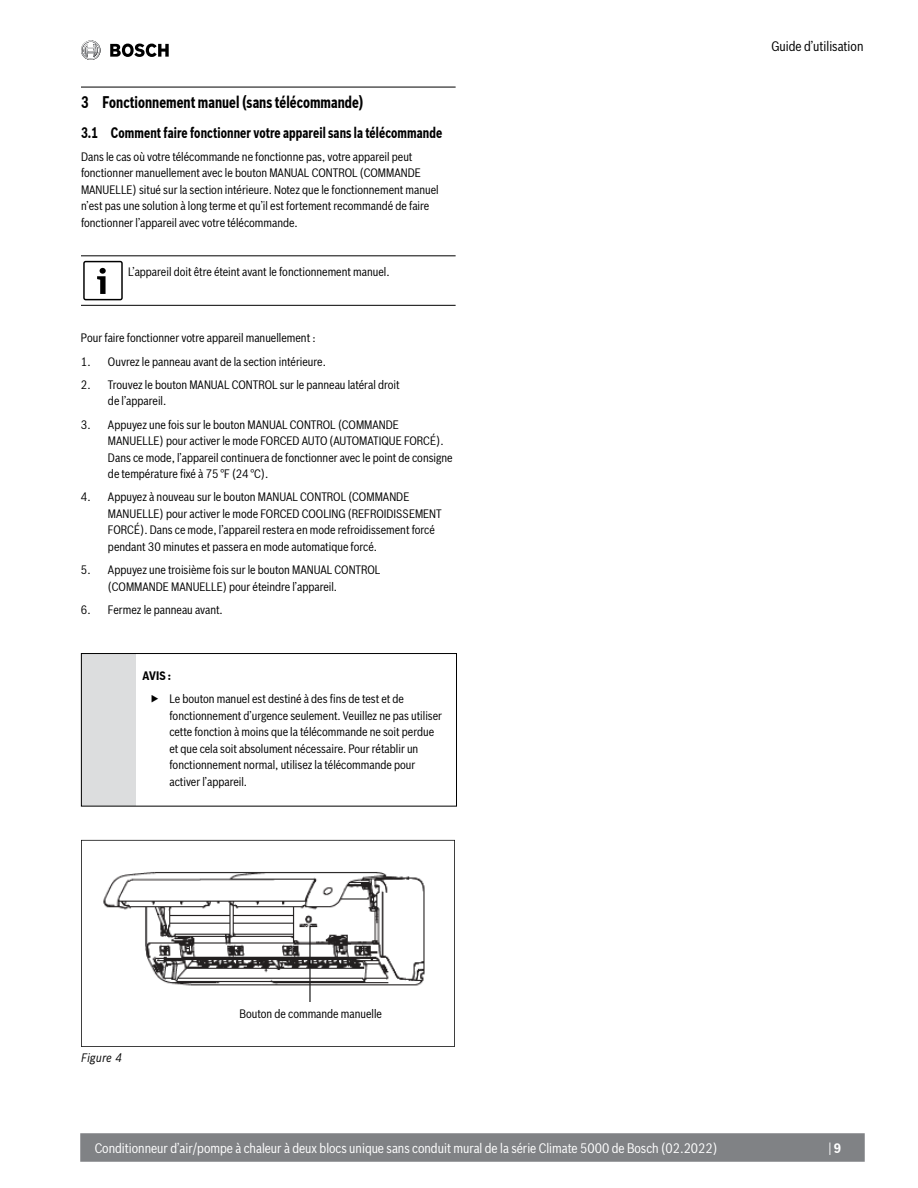
<style>
.page{position:relative;width:918px;height:1188px;background:#fff}
.page>*{position:absolute;margin:0;border:0;box-sizing:border-box;transform-origin:0 0}
.t1{font:700 16.5px "Bosch Sans Cond";letter-spacing:.005em;color:#000;scale:.85 1}
.t2{font:700 15px "Bosch Sans Cond";letter-spacing:.005em;color:#000;scale:.85 1}
.t3{font:13.5px "Bosch Sans Cond";color:#fff}
.t4{font:13.5px "Bosch Sans Cond";color:#000}
.t5{font:12px/16.5px "Bosch Sans Cond";color:#000}
.t6{font:italic 12px "Bosch Sans";letter-spacing:-.005em;color:#000;scale:.9 1}
.t7{font:700 12px "Bosch Sans Cond";color:#000}
.s1{font-weight:700}
</style>
<div class="page">
<svg style="left:81px;top:40px;width:20px;height:20px"></svg>
<svg style="left:110px;top:44px;width:59px;height:13px"></svg>
<div style="left:81px;top:1134px;width:783px;height:27px;background:#808285"></div>
<div style="left:80px;top:1133px;width:785px;height:29px;border:2px solid #808285"></div>
<hr style="left:81px;top:87px;width:375px;height:1px;background:#000">
<hr style="left:81px;top:255px;width:375px;height:1px;background:#000">
<hr style="left:81px;top:305px;width:375px;height:1px;background:#000">
<svg style="left:83px;top:261px;width:40px;height:39px"></svg>
<div style="left:82px;top:653px;width:54px;height:153px;background:#dcddde"></div>
<div style="left:81px;top:653px;width:376px;height:154px;border:1px solid #000"></div>
<svg style="left:81px;top:840px;width:374px;height:207px"></svg>
<img style="left:101px;top:852px;width:327px;height:150px">
<h1 class="t1" style="left:81px;top:92px;width:334px">3 Fonctionnement manuel (sans télécommande)</h1>
<p class="t2" style="left:81px;top:123px;width:427px">3.1 Comment faire fonctionner votre appareil sans la télécommande</p>
<p class="t5" style="left:81px;top:147px;width:359px">Dans le cas où votre télécommande ne fonctionne pas, votre appareil peut fonctionner manuellement avec le bouton MANUAL CONTROL (COMMANDE MANUELLE) situé sur la section intérieure. Notez que le fonctionnement manuel n’est pas une solution à long terme et qu’il est fortement recommandé de faire fonctionner l’appareil avec votre télécommande.</p>
<p class="t5" style="left:128px;top:263px;width:263px">L’appareil doit être éteint avant le fonctionnement manuel.</p>
<p class="t5" style="left:81px;top:329px;width:236px">Pour faire fonctionner votre appareil manuellement :</p>
<p class="t5" style="left:81px;top:352px;width:246px">1. Ouvrez le panneau avant de la section intérieure.</p>
<p class="t5" style="left:108px;top:375px;width:293px;text-indent:-27px">2. Trouvez le bouton MANUAL CONTROL sur le panneau latéral droit de l’appareil.</p>
<p class="t5" style="left:108px;top:415px;width:346px;text-indent:-27px">3. Appuyez une fois sur le bouton MANUAL CONTROL (COMMANDE MANUELLE) pour activer le mode FORCED AUTO (AUTOMATIQUE FORCÉ).<br>Dans ce mode, l’appareil continuera de fonctionner avec le point de consigne de température fixé à 75 °F (24 °C).</p>
<p class="t5" style="left:108px;top:488px;width:335px;text-indent:-27px">4. Appuyez à nouveau sur le bouton MANUAL CONTROL (COMMANDE MANUELLE) pour activer le mode FORCED COOLING (REFROIDISSEMENT FORCÉ). Dans ce mode, l’appareil restera en mode refroidissement forcé pendant 30 minutes et passera en mode automatique forcé.</p>
<p class="t5" style="left:108px;top:561px;width:274px;text-indent:-27px">5. Appuyez une troisième fois sur le bouton MANUAL CONTROL (COMMANDE MANUELLE) pour éteindre l’appareil.</p>
<p class="t5" style="left:81px;top:600px;width:143px">6. Fermez le panneau avant.</p>
<p class="t7" style="left:143px;top:668px;width:30px">AVIS :</p>
<p class="t5" style="left:169px;top:690px;width:274px">Le bouton manuel est destiné à des fins de test et de fonctionnement d’urgence seulement. Veuillez ne pas utiliser cette fonction à moins que la télécommande ne soit perdue et que cela soit absolument nécessaire. Pour rétablir un fonctionnement normal, utilisez la télécommande pour activer l’appareil.</p>
<p class="t6" style="left:81px;top:1049px;width:47px">Figure 4</p>
<p class="t5" style="left:240px;top:1004px;width:144px">Bouton de commande manuelle</p>
<p class="t4" style="left:771px;top:36px;width:94px">Guide d’utilisation</p>
<p class="t3" style="left:95px;top:1138px;width:624px">Conditionneur d’air/pompe à chaleur à deux blocs unique sans conduit mural de la série Climate 5000 de Bosch (02.2022)</p>
<p class="t3" style="left:829px;top:1138px;width:14px">| <span class="s1">9</span></p>
</div>
